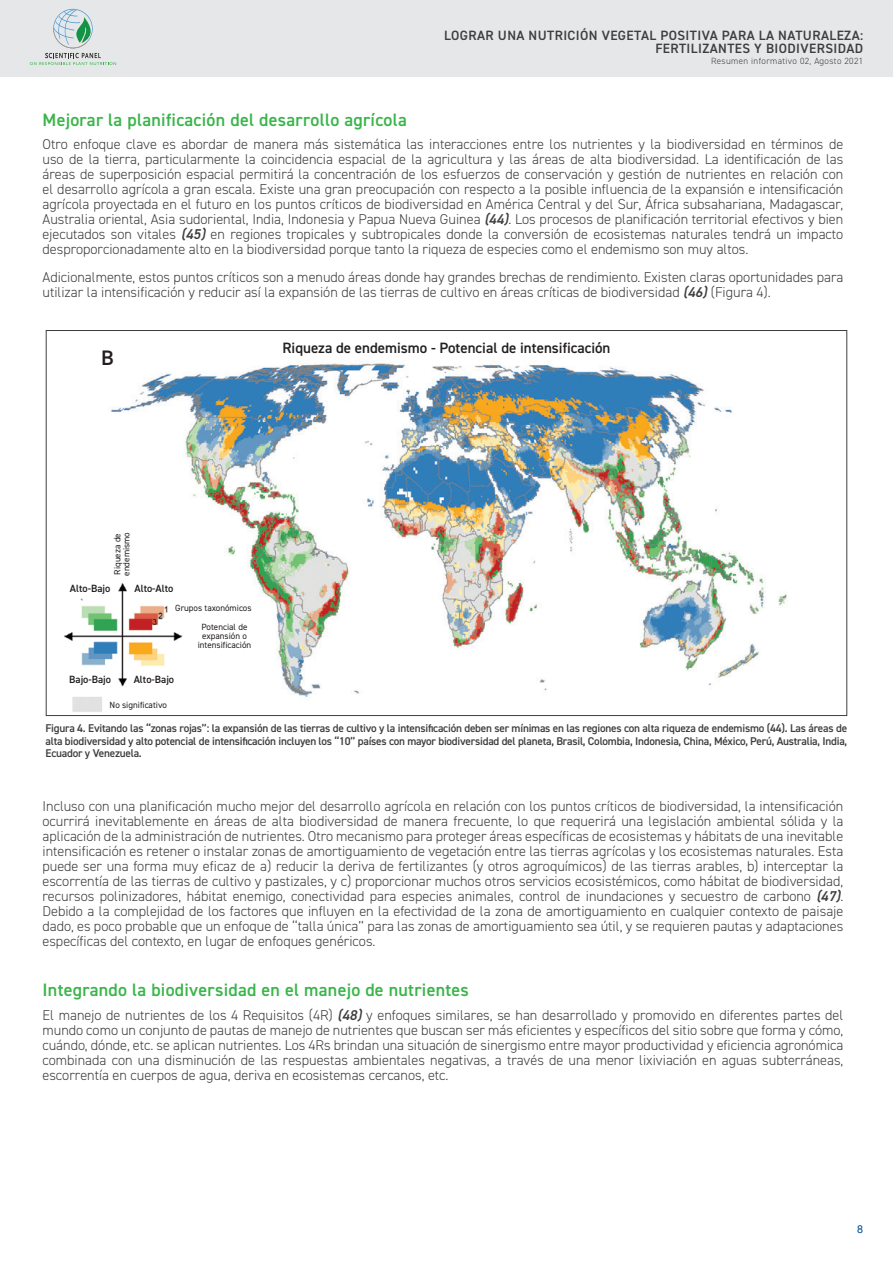
<style>
.page{position:relative;width:893px;height:1263px;background:#fff}
.page>*{position:absolute;margin:0;border:0;box-sizing:border-box;transform-origin:0 0}
.t1{font:600 21px "DIN2014";color:#231f20}
.Big_Heading_Small{font:600 18px "DIN2014";letter-spacing:.015em;color:#3ab54a}
.t2{font:600 15px "DIN2014";color:#231f20}
.Body{font:300 14.25px/15px "DIN2014";color:#3e3e3f;text-align:justify}
.t3{font:600 13.5px/13.5px "DIN2014";letter-spacing:.03em;color:#3e3e3f;text-align:right}
.t4{font:12px "Tw Cen";color:#105997}
.Fig_Small_Print{font:600 11.25px/12.8px "DIN2014";letter-spacing:-.02em;color:#3e3e3f;text-align:justify}
.t5{font:600 10.5px "DIN2014";color:#231f20}
.t6{font:9px/9px "DIN2014";color:#231f20}
.t7{font:300 9px "DIN2014";letter-spacing:.04em;color:#3e3e3f}
.s1{font-weight:600;font-style:italic}
</style>
<div class="page">
<div style="left:0;top:0;width:893px;height:77px;background:#e6e7e9"></div>
<svg style="left:30px;top:9px;width:86px;height:56px"></svg>
<svg style="left:46px;top:330px;width:801px;height:386px"></svg>
<p class="t3" style="left:444px;top:28px;width:420px">LOGRAR UNA NUTRICIÓN VEGETAL POSITIVA PARA LA NATURALEZA:<br>FERTILIZANTES Y BIODIVERSIDAD</p>
<p class="t7" style="left:711px;top:55px;width:154px">Resumen informativo 02, Agosto 2021</p>
<p class="Big_Heading_Small" style="left:43px;top:108px;width:366px">Mejorar la planificación del desarrollo agrícola</p>
<p class="Body" style="left:43px;top:137px;width:802px">Otro enfoque clave es abordar de manera más sistemática las interacciones entre los nutrientes y la biodiversidad en términos de uso de la tierra, particularmente la coincidencia espacial de la agricultura y las áreas de alta biodiversidad. La identificación de las áreas de superposición espacial permitirá la concentración de los esfuerzos de conservación y gestión de nutrientes en relación con el desarrollo agrícola a gran escala. Existe una gran preocupación con respecto a la posible influencia de la expansión e intensificación agrícola proyectada en el futuro en los puntos críticos de biodiversidad en América Central y del Sur, África subsahariana, Madagascar, Australia oriental, Asia sudoriental, India, Indonesia y Papua Nueva Guinea <span class="s1">(44)</span>. Los procesos de planificación territorial efectivos y bien ejecutados son vitales <span class="s1">(45)</span> en regiones tropicales y subtropicales donde la conversión de ecosistemas naturales tendrá un impacto desproporcionadamente alto en la biodiversidad porque tanto la riqueza de especies como el endemismo son muy altos.</p>
<p class="Body" style="left:43px;top:270px;width:802px">Adicionalmente, estos puntos críticos son a menudo áreas donde hay grandes brechas de rendimiento. Existen claras oportunidades para utilizar la intensificación y reducir así la expansión de las tierras de cultivo en áreas críticas de biodiversidad <span class="s1">(46)</span>(Figura 4).</p>
<p class="t1" style="left:101px;top:343px;width:14px">B</p>
<p class="t2" style="left:282px;top:338px;width:330px">Riqueza de endemismo - Potencial de intensificación</p>
<p class="t6" style="left:113px;top:576px;width:45px;rotate:-90deg">Riqueza de endemismo</p>
<p class="t5" style="left:70px;top:581px;width:42px">Alto-Bajo</p>
<p class="t5" style="left:69px;top:672px;width:43px">Bajo-Bajo</p>
<p class="t5" style="left:134px;top:581px;width:40px">Alto-Alto</p>
<p class="t6" style="left:175px;top:603px;width:78px">Grupos taxonómicos</p>
<p class="t5" style="left:134px;top:672px;width:42px">Alto-Bajo</p>
<p class="t6" style="left:198px;top:622px;width:55px;text-align:center">Potencial de expansión o intensificación</p>
<p class="t6" style="left:110px;top:700px;width:59px">No significativo</p>
<p class="Fig_Small_Print" style="left:46px;top:721px;width:803px">Figura 4. Evitando las ‘‘zonas rojas’’: la expansión de las tierras de cultivo y la intensificación deben ser mínimas en las regiones con alta riqueza de endemismo (44). Las áreas de alta biodiversidad y alto potencial de intensificación incluyen los ‘‘10’’ países con mayor biodiversidad del planeta, Brasil, Colombia, Indonesia, China, México, Perú, Australia, India, Ecuador y Venezuela.</p>
<p class="Body" style="left:43px;top:798px;width:802px">Incluso con una planificación mucho mejor del desarrollo agrícola en relación con los puntos críticos de biodiversidad, la intensificación ocurrirá inevitablemente en áreas de alta biodiversidad de manera frecuente, lo que requerirá una legislación ambiental sólida y la aplicación de la administración de nutrientes. Otro mecanismo para proteger áreas específicas de ecosistemas y hábitats de una inevitable intensificación es retener o instalar zonas de amortiguamiento de vegetación entre las tierras agrícolas y los ecosistemas naturales. Esta puede ser una forma muy eficaz de a) reducir la deriva de fertilizantes (y otros agroquímicos) de las tierras arables, b) interceptar la escorrentía de las tierras de cultivo y pastizales, y c) proporcionar muchos otros servicios ecosistémicos, como hábitat de biodiversidad, recursos polinizadores, hábitat enemigo, conectividad para especies animales, control de inundaciones y secuestro de carbono <span class="s1">(47)</span>.<br>Debido a la complejidad de los factores que influyen en la efectividad de la zona de amortiguamiento en cualquier contexto de paisaje dado, es poco probable que un enfoque de ‘‘talla única’’ para las zonas de amortiguamiento sea útil, y se requieren pautas y adaptaciones específicas del contexto, en lugar de enfoques genéricos.</p>
<p class="Big_Heading_Small" style="left:43px;top:978px;width:428px">Integrando la biodiversidad en el manejo de nutrientes</p>
<p class="Body" style="left:43px;top:1007px;width:802px">El manejo de nutrientes de los 4 Requisitos (4R) <span class="s1">(48)</span> y enfoques similares, se han desarrollado y promovido en diferentes partes del mundo como un conjunto de pautas de manejo de nutrientes que buscan ser más eficientes y específicos del sitio sobre que forma y cómo, cuándo, dónde, etc. se aplican nutrientes. Los 4Rs brindan una situación de sinergismo entre mayor productividad y eficiencia agronómica combinada con una disminución de las respuestas ambientales negativas, a través de una menor lixiviación en aguas subterráneas, escorrentía en cuerpos de agua, deriva en ecosistemas cercanos, etc.</p>
<p class="t4" style="left:857px;top:1222px;width:8px">8</p>
</div>
